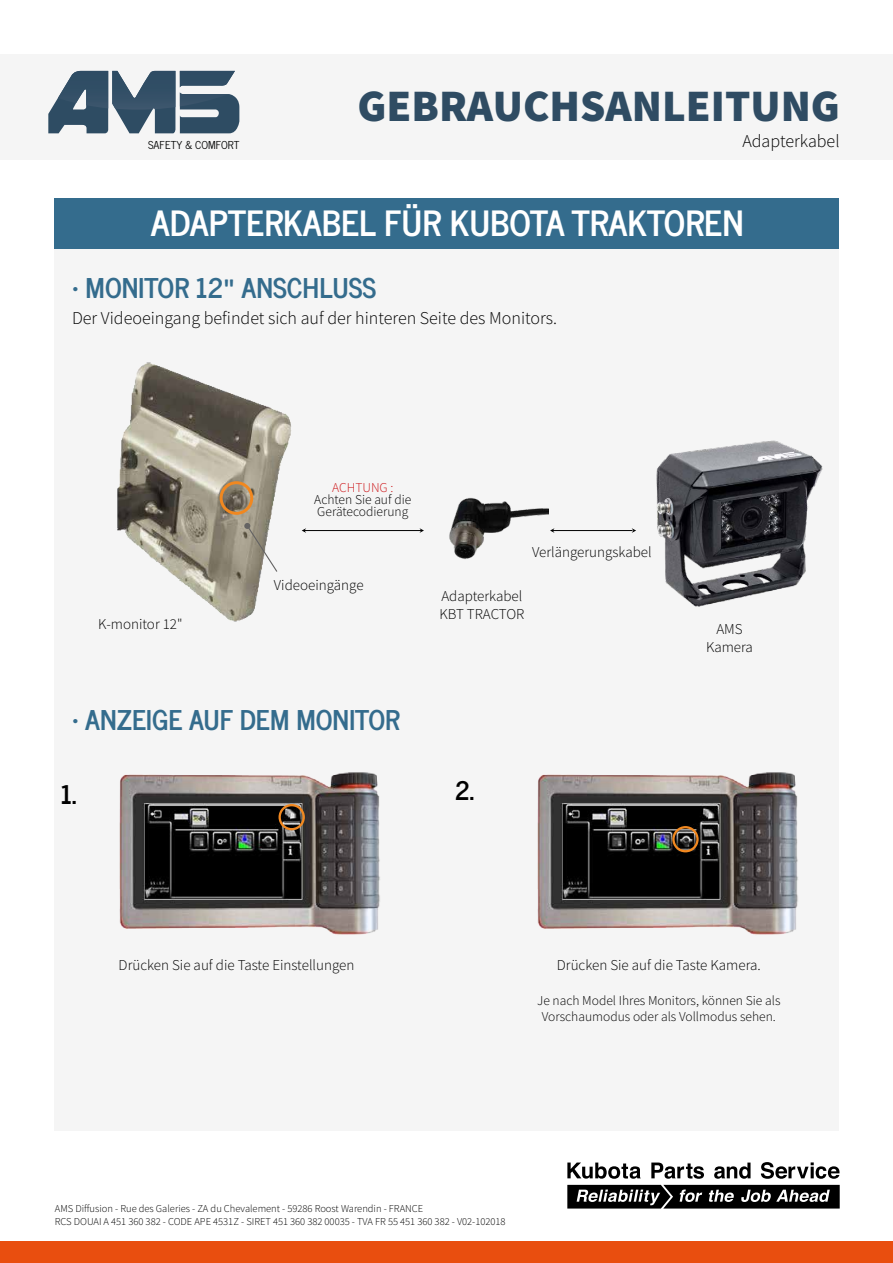
<style>
.page{position:relative;width:893px;height:1263px;background:#fff}
.page>*{position:absolute;margin:0;border:0;box-sizing:border-box;transform-origin:0 0}
.t1{font:900 45px "Mada";color:#2f4c63}
.t2{font:700 34.5px "News Cycle";color:#fff}
.t3{font:700 27px "News Cycle";color:#346c8d}
.t4{font:700 25.5px "News Cycle";color:#000}
.t5{font:300 18px "Mada";color:#000}
.t6{font:300 15px/18px "Mada";color:#000}
.t7{font:300 13.5px/16.2px "Mada";color:#000;text-align:center}
.t8{font:300 13.5px "Mada";color:#cd171a}
.t9{font:10.8px "News Cycle";color:#010202}
.t10{font:300 10.5px/12.6px "Mada";color:#000}
.s1{font-family:"Calibri"}
</style>
<div class="page">
<div style="left:0;top:1241px;width:893px;height:22px;background:#e94e0f"></div>
<div style="left:0;top:54px;width:893px;height:106px;background:#f5f5f5"></div>
<svg style="left:48px;top:71px;width:191px;height:62px"></svg>
<img style="left:58px;top:71px;width:50px;height:37px">
<div style="left:55px;top:198px;width:784px;height:932px;background:#f5f5f5"></div>
<div style="left:55px;top:198px;width:784px;height:51px;background:#346c8d"></div>
<img style="left:119px;top:772px;width:261px;height:163px">
<img style="left:537px;top:772px;width:261px;height:163px">
<svg style="left:672px;top:826px;width:27px;height:26px"></svg>
<svg style="left:279px;top:804px;width:26px;height:26px"></svg>
<img style="left:117px;top:362px;width:174px;height:260px">
<img style="left:656px;top:440px;width:167px;height:167px">
<img style="left:449px;top:497px;width:99px;height:62px">
<svg style="left:220px;top:481px;width:33px;height:34px"></svg>
<svg style="left:244px;top:523px;width:34px;height:50px"></svg>
<hr style="left:304px;top:530px;width:117px;height:1px;background:#000">
<svg style="left:302px;top:528px;width:4px;height:5px"></svg>
<svg style="left:419px;top:528px;width:5px;height:5px"></svg>
<hr style="left:552px;top:530px;width:80px;height:1px;background:#000">
<svg style="left:632px;top:528px;width:4px;height:5px"></svg>
<svg style="left:567px;top:1185px;width:273px;height:23px;background:#323232"></svg>
<svg style="left:567px;top:1162px;width:74px;height:17px"></svg>
<svg style="left:651px;top:1162px;width:53px;height:17px"></svg>
<svg style="left:714px;top:1162px;width:36px;height:17px"></svg>
<svg style="left:761px;top:1162px;width:78px;height:17px"></svg>
<p class="t9" style="left:148px;top:135px;width:93px">SAFETY &amp; COMFORT</p>
<h1 class="t1" style="left:357px;top:80px;width:484px">GEBRAUCHSANLEITUNG</h1>
<h3 class="t5" style="left:742px;top:132px;width:99px">Adapterkabel</h3>
<h2 class="t2" style="left:151px;top:193px;width:595px">ADAPTERKABEL FÜR KUBOTA TRAKTOREN</h2>
<h3 class="t3" style="left:72px;top:264px;width:306px">• MONITOR 12<span class="s1">"</span> ANSCHLUSS</h3>
<h3 class="t5" style="left:72px;top:309px;width:487px">Der Videoeingang befindet sich auf der hinteren Seite des Monitors.</h3>
<h3 class="t6" style="left:98px;top:616px;width:86px">K-monitor 12"</h3>
<p class="t8" style="left:332px;top:480px;width:63px">ACHTUNG :</p>
<p class="t7" style="left:314px;top:494px;width:99px;line-height:12px;text-align:left">Achten Sie auf die<br>Gerätecodierung</p>
<h3 class="t6" style="left:274px;top:576px;width:91px">Videoeingänge</h3>
<h3 class="t6" style="left:532px;top:544px;width:121px">Verlängerungskabel</h3>
<h3 class="t6" style="left:439px;top:587px;width:86px">Adapterkabel<br>KBT TRACTOR</h3>
<h3 class="t3" style="left:72px;top:696px;width:329px">• ANZEIGE AUF DEM MONITOR</h3>
<h3 class="t4" style="left:61px;top:772px;width:17px">1.</h3>
<h3 class="t4" style="left:455px;top:768px;width:21px">2.</h3>
<h3 class="t6" style="left:706px;top:620px;width:48px;text-align:center">AMS<br>Kamera</h3>
<h3 class="t6" style="left:119px;top:957px;width:237px">Drücken Sie auf die Taste Einstellungen</h3>
<h3 class="t6" style="left:557px;top:957px;width:205px">Drücken Sie auf die Taste Kamera.</h3>
<p class="t7" style="left:537px;top:992px;width:245px">Je nach Model Ihres Monitors, können Sie als<br>Vorschaumodus oder als Vollmodus sehen.</p>
<p class="t10" style="left:55px;top:1203px;width:452px">AMS Diffusion - Rue des Galeries - ZA du Chevalement - 59286 Roost Warendin - FRANCE<br>RCS DOUAI A 451 360 382 - CODE APE 4531Z - SIRET 451 360 382 00035 - TVA FR 55 451 360 382 - V02-102018</p>
</div>
